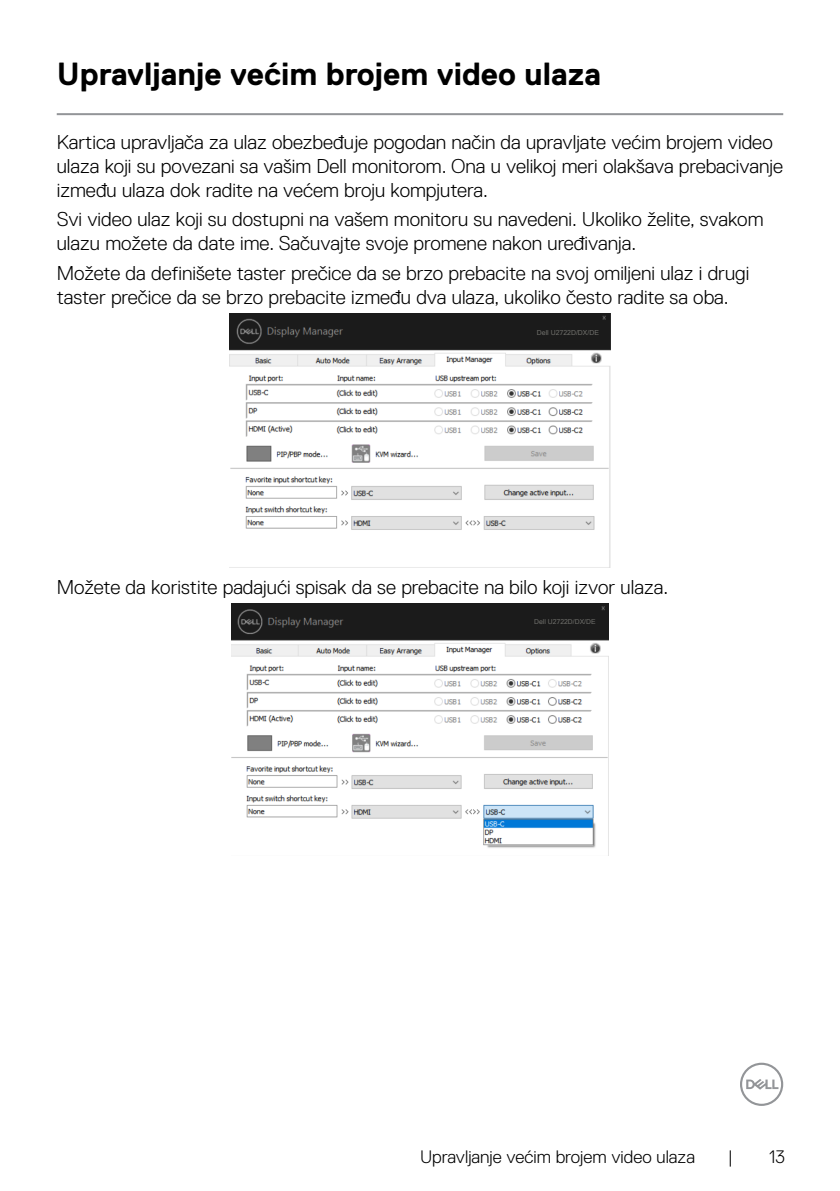
<style>
.page{position:relative;width:840px;height:1191px;background:#fff}
.page>*{position:absolute;margin:0;border:0;box-sizing:border-box;transform-origin:0 0}
.t1{font:700 32px "Dell Replica";color:#000}
.t2{font:300 20px/24px "Dell Replica";color:#000}
.t3{font:300 18px "Dell Replica";color:#000}
.t4{font:7px "Microsoft Sans Serif";color:#6f6f6b}
.t5{font:6.8px "Microsoft Sans Serif";color:#6f6f6b}
</style>
<div class="page">
<svg style="left:740px;top:1062px;width:42px;height:44px"></svg>
<hr style="left:57px;top:113px;width:725px;height:2px;background:#939598">
<img style="left:229px;top:313px;width:381px;height:254px">
<div style="left:533px;top:328px;width:68px;height:10px;background:#1b1b1b"></div>
<img style="left:231px;top:603px;width:377px;height:245px">
<div style="left:530px;top:618px;width:68px;height:9px;background:#1b1b1b"></div>
<h1 class="t1" style="left:57px;top:56px;width:545px">Upravljanje većim brojem video ulaza</h1>
<p class="t2" style="left:57px;top:130px;width:727px">Kartica upravljača za ulaz obezbeđuje pogodan način da upravljate većim brojem video ulaza koji su povezani sa vašim Dell monitorom. Ona u velikoj meri olakšava prebacivanje između ulaza dok radite na većem broju kompjutera.</p>
<p class="t2" style="left:57px;top:207px;width:707px">Svi video ulaz koji su dostupni na vašem monitoru su navedeni. Ukoliko želite, svakom ulazu možete da date ime. Sačuvajte svoje promene nakon uređivanja.</p>
<p class="t2" style="left:57px;top:261px;width:693px">Možete da definišete taster prečice da se brzo prebacite na svoj omiljeni ulaz i drugi taster prečice da se brzo prebacite između dva ulaza, ukoliko često radite sa oba.</p>
<p class="t4" style="left:536px;top:327px;width:64px">Dell U2722D/DX/DE</p>
<p class="t2" style="left:57px;top:575px;width:612px">Možete da koristite padajući spisak da se prebacite na bilo koji izvor ulaza.</p>
<p class="t5" style="left:534px;top:617px;width:63px">Dell U2722D/DX/DE</p>
<p class="t3" style="left:420px;top:1146px;width:276px">Upravljanje većim brojem video ulaza</p>
<p class="t3" style="left:727px;top:1146px;width:7px">|</p>
<p class="t3" style="left:768px;top:1146px;width:17px">13</p>
</div>
